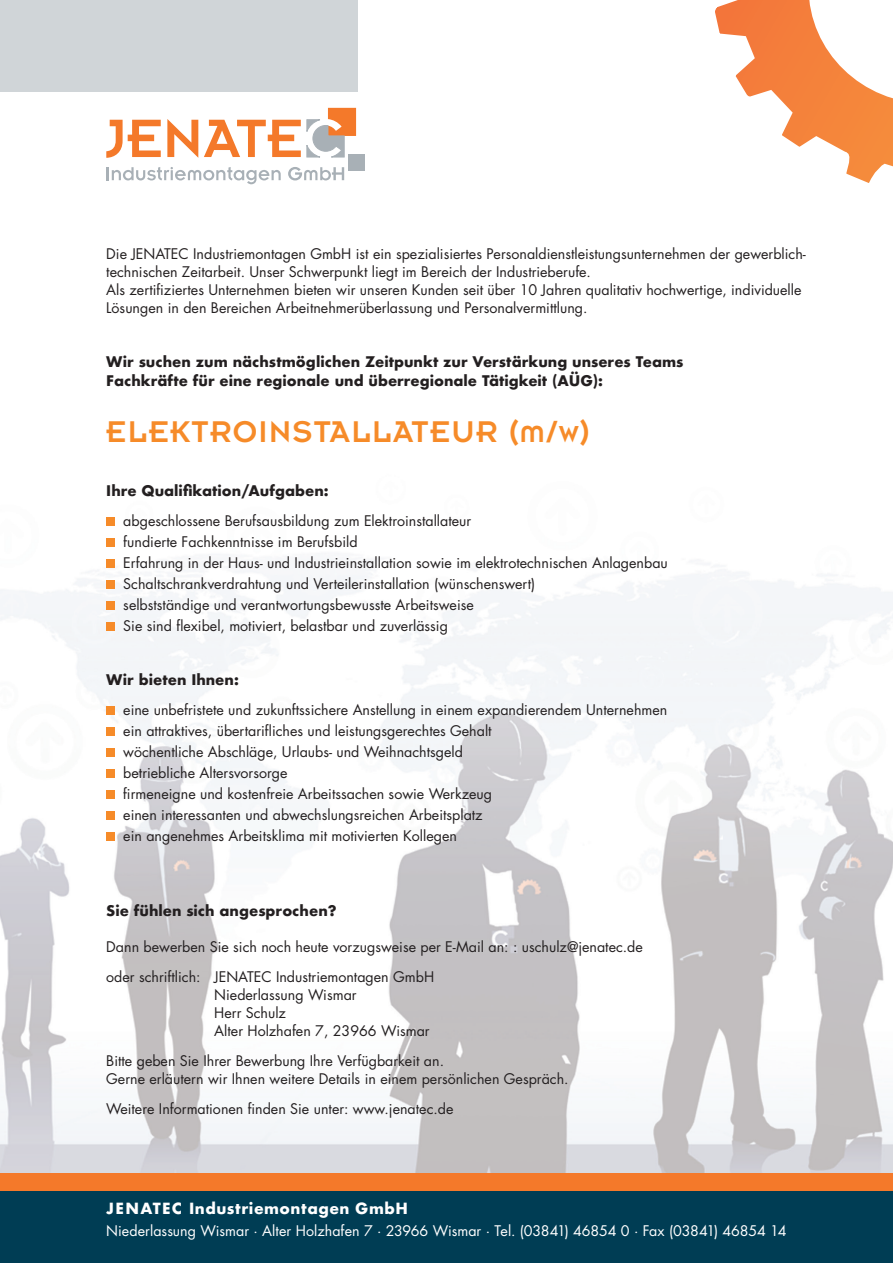
<style>
.page{position:relative;width:893px;height:1263px;background:#fff}
.page>*{position:absolute;margin:0;border:0;box-sizing:border-box;transform-origin:0 0}
.t1{font:33px "Insignia";letter-spacing:.04em;color:#f68b29}
.t2{font:700 15px "Futura";letter-spacing:.035em;color:#fff}
.t3{font:14.25px/18px "Futura";color:#231f20}
.t4{font:700 14.25px "Futura";color:#231f20}
.t5{font:14.25px "Futura";color:#fff}
</style>
<div class="page">
<img style="left:0;top:0;width:893px;height:1173px">
<div style="left:0;top:1173px;width:893px;height:90px;background:#003d54"></div>
<div style="left:0;top:1173px;width:893px;height:17px;background:#f4792a"></div>
<div style="left:0;top:0;width:357px;height:92px;background:#d0d5d8"></div>
<svg style="left:703px;top:0;width:190px;height:205px"></svg>
<div style="left:348px;top:154px;width:17px;height:16px;background:#a8b0b6"></div>
<svg style="left:107px;top:167px;width:174px;height:17px"></svg>
<svg style="left:288px;top:167px;width:56px;height:13px"></svg>
<svg style="left:106px;top:120px;width:55px;height:38px"></svg>
<svg style="left:167px;top:119px;width:31px;height:39px"></svg>
<svg style="left:204px;top:120px;width:97px;height:37px"></svg>
<svg style="left:307px;top:108px;width:49px;height:49px"></svg>
<div style="left:106px;top:517px;width:9px;height:9px;background:#f68b29"></div>
<div style="left:106px;top:538px;width:9px;height:9px;background:#f68b29"></div>
<div style="left:106px;top:559px;width:9px;height:9px;background:#f68b29"></div>
<div style="left:106px;top:580px;width:9px;height:9px;background:#f68b29"></div>
<div style="left:106px;top:601px;width:9px;height:9px;background:#f68b29"></div>
<div style="left:106px;top:622px;width:9px;height:9px;background:#f68b29"></div>
<div style="left:106px;top:706px;width:9px;height:9px;background:#f68b29"></div>
<div style="left:106px;top:727px;width:9px;height:9px;background:#f68b29"></div>
<div style="left:106px;top:748px;width:9px;height:9px;background:#f68b29"></div>
<div style="left:106px;top:769px;width:9px;height:9px;background:#f68b29"></div>
<div style="left:106px;top:790px;width:9px;height:9px;background:#f68b29"></div>
<div style="left:106px;top:811px;width:9px;height:9px;background:#f68b29"></div>
<div style="left:106px;top:832px;width:9px;height:9px;background:#f68b29"></div>
<p class="t3" style="left:106px;top:244px;width:701px">Die JENATEC Industriemontagen GmbH ist ein spezialisiertes Personaldienstleistungsunternehmen der gewerblich&shy;technischen Zeitarbeit. Unser Schwerpunkt liegt im Bereich der Industrieberufe.</p>
<p class="t3" style="left:106px;top:280px;width:697px">Als zertifiziertes Unternehmen bieten wir unseren Kunden seit über 10 Jahren qualitativ hochwertige, individuelle<br>Lösungen in den Bereichen Arbeitnehmerüberlassung und Personalvermittlung.</p>
<p class="t4" style="left:106px;top:351px;width:579px">Wir suchen zum nächstmöglichen Zeitpunkt zur Verstärkung unseres Teams</p>
<p class="t4" style="left:106px;top:371px;width:498px">Fachkräfte für eine regionale und überregionale Tätigkeit (AÜG):</p>
<p class="t1" style="left:106px;top:415px;width:485px">ELEKTROINSTALLATEUR (m/w)</p>
<p class="t4" style="left:106px;top:480px;width:224px">Ihre Qualifikation/Aufgaben:</p>
<p class="t3" style="left:123px;top:511px;width:349px">abgeschlossene Berufsausbildung zum Elektroinstallateur</p>
<p class="t3" style="left:123px;top:532px;width:236px">fundierte Fachkenntnisse im Berufsbild</p>
<p class="t3" style="left:123px;top:553px;width:546px">Erfahrung in der Haus- und Industrieinstallation sowie im elektrotechnischen Anlagenbau</p>
<p class="t3" style="left:123px;top:574px;width:413px">Schaltschrankverdrahtung und Verteilerinstallation (wünschenswert)</p>
<p class="t3" style="left:123px;top:595px;width:352px">selbstständige und verantwortungsbewusste Arbeitsweise</p>
<p class="t3" style="left:123px;top:616px;width:326px">Sie sind flexibel, motiviert, belastbar und zuverlässig</p>
<p class="t4" style="left:106px;top:669px;width:134px">Wir bieten Ihnen:</p>
<p class="t3" style="left:123px;top:700px;width:546px">eine unbefristete und zukunftssichere Anstellung in einem expandierendem Unternehmen</p>
<p class="t3" style="left:123px;top:721px;width:370px">ein attraktives, übertarifliches und leistungsgerechtes Gehalt</p>
<p class="t3" style="left:123px;top:742px;width:341px">wöchentliche Abschläge, Urlaubs- und Weihnachtsgeld</p>
<p class="t3" style="left:123px;top:763px;width:166px">betriebliche Altersvorsorge</p>
<p class="t3" style="left:123px;top:784px;width:370px">firmeneigne und kostenfreie Arbeitssachen sowie Werkzeug</p>
<p class="t3" style="left:123px;top:805px;width:361px">einen interessanten und abwechslungsreichen Arbeitsplatz</p>
<p class="t3" style="left:123px;top:826px;width:335px">ein angenehmes Arbeitsklima mit motivierten Kollegen</p>
<p class="t4" style="left:106px;top:900px;width:232px">Sie fühlen sich angesprochen?</p>
<p class="t3" style="left:106px;top:937px;width:538px">Dann bewerben Sie sich noch heute vorzugsweise per E-Mail an: : uschulz@jenatec.de</p>
<p class="t3" style="left:106px;top:967px;width:329px">oder schriftlich: JENATEC Industriemontagen GmbH</p>
<p class="t3" style="left:214px;top:985px;width:144px">Niederlassung Wismar</p>
<p class="t3" style="left:214px;top:1003px;width:73px">Herr Schulz</p>
<p class="t3" style="left:214px;top:1021px;width:217px">Alter Holzhafen 7, 23966 Wismar</p>
<p class="t3" style="left:106px;top:1051px;width:339px">Bitte geben Sie Ihrer Bewerbung Ihre Verfügbarkeit an.</p>
<p class="t3" style="left:106px;top:1069px;width:464px">Gerne erläutern wir Ihnen weitere Details in einem persönlichen Gespräch.</p>
<p class="t3" style="left:106px;top:1099px;width:349px">Weitere Informationen finden Sie unter: www.jenatec.de</p>
<p class="t2" style="left:106px;top:1197px;width:303px">JENATEC Industriemontagen GmbH</p>
<p class="t5" style="left:106px;top:1221px;width:682px">Niederlassung Wismar · Alter Holzhafen 7 · 23966 Wismar · Tel. (03841) 46854 0 · Fax (03841) 46854 14</p>
</div>
